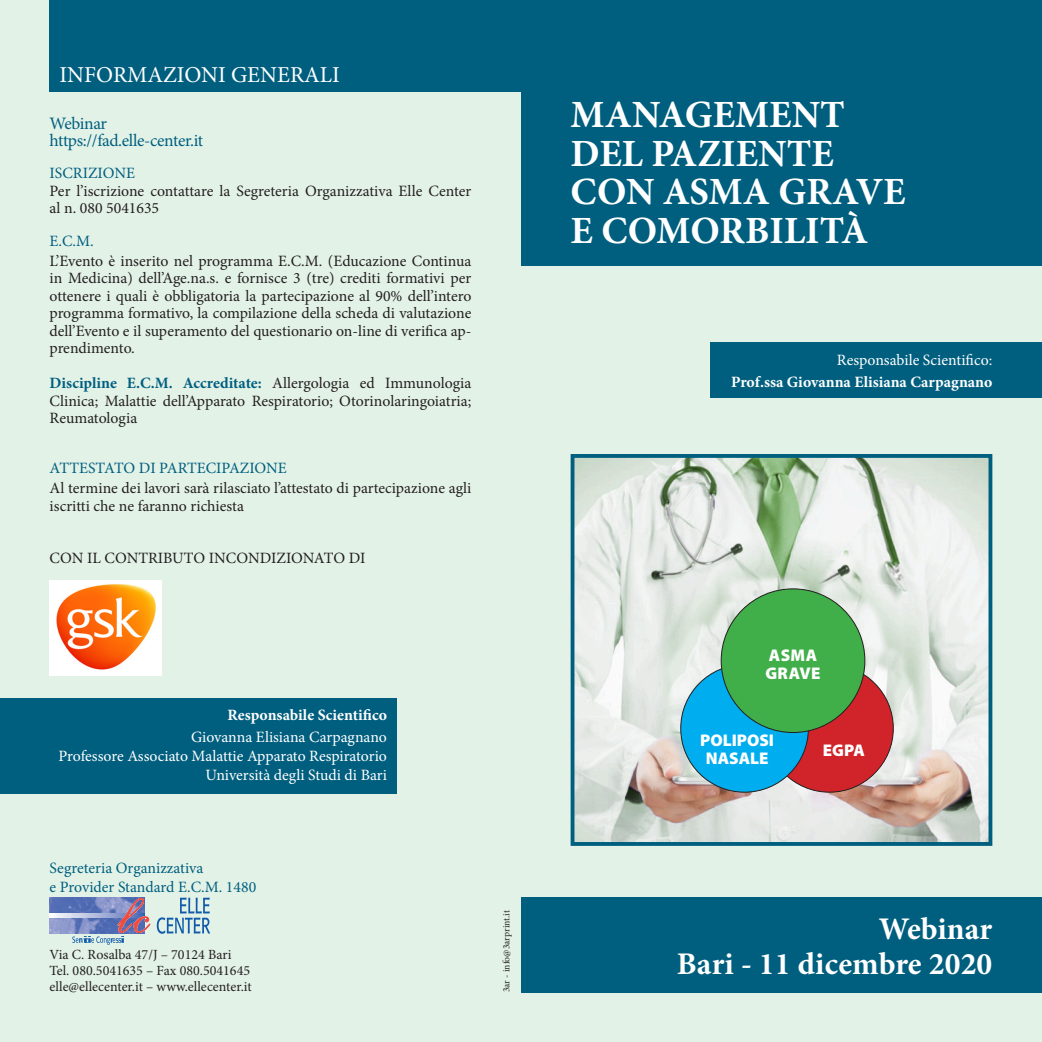
<style>
.page{position:relative;width:1042px;height:1042px;background:#e3f2e7}
.page>*{position:absolute;margin:0;border:0;box-sizing:border-box;transform-origin:0 0}
.t1{font:700 38.5px "Minion Pro";color:#fff}
.t2{font:700 31.5px "Minion Pro";letter-spacing:.005em;color:#fff}
.Normale{font:22.75px "Minion Pro";color:#fff}
.Normale-2{font:17.5px "Minion Pro";letter-spacing:-.025em;color:#005f7f}
.t3{font:900 16.97px/18px "Myriad Pro";color:#fff;text-align:center}
.t4{font:900 16.97px/18px "Myriad Pro";letter-spacing:.025em;color:#fff}
.Normale-3{font:15.75px/17.5px "Minion Pro";color:#231f20}
.Normale-4{font:15.75px "Minion Pro";color:#fff}
.Normale-5{font:700 15.75px "Minion Pro";color:#fff}
.Paragrafo_elenco{font:15.75px "Minion Pro";color:#005f7f}
.Normale-6{font:15.75px "Minion Pro";color:#005f7f}
.Paragrafo_elenco-2{font:14px "Minion Pro";color:#231f20}
.Normale-7{font:9.62px "Minion Pro";color:#231f20}
.s1{font-weight:700;color:#005f7f}
</style>
<div class="page">
<div style="left:0;top:698px;width:397px;height:95px;background:#005f7f"></div>
<div style="left:50px;top:0;width:471px;height:92px;background:#005f7f"></div>
<div style="left:521px;top:0;width:521px;height:265px;background:#005f7f"></div>
<div style="left:521px;top:897px;width:521px;height:95px;background:#005f7f"></div>
<div style="left:711px;top:342px;width:331px;height:56px;background:#005f7f"></div>
<img style="left:50px;top:580px;width:112px;height:96px">
<img style="left:575px;top:459px;width:412px;height:382px">
<div style="left:570px;top:454px;width:422px;height:392px;border:4px solid #005f7f"></div>
<div style="left:765px;top:664px;width:128px;height:128px;background:#d1232a;border-radius:50%"></div>
<div style="left:681px;top:664px;width:127px;height:128px;background:#00aeef;border-radius:50%"></div>
<div style="left:721px;top:589px;width:144px;height:143px;background:#40ae49;border-radius:50%"></div>
<svg style="left:157px;top:897px;width:53px;height:37px"></svg>
<img style="left:50px;top:897px;width:95px;height:1px">
<svg style="left:50px;top:898px;width:100px;height:47px"></svg>
<p class="Normale" style="left:60px;top:59px;width:282px">INFORMAZIONI GENERALI</p>
<p class="Normale-2" style="left:50px;top:111px;width:59px">Webinar</p>
<p class="Normale-2" style="left:50px;top:129px;width:155px">https://fad.elle-center.it</p>
<p class="Normale-6" style="left:50px;top:163px;width:87px">ISCRIZIONE</p>
<p class="Normale-3" style="left:50px;top:182px;width:423px">Per l’iscrizione contattare la Segreteria Organizzativa Elle Center al n. 080 5041635</p>
<p class="Normale-6" style="left:50px;top:230px;width:46px">E.C.M.</p>
<p class="Normale-3" style="left:50px;top:252px;width:423px;text-align:justify">L’Evento è inserito nel programma E.C.M. (Educazione Continua in Medicina) dell’Age.na.s. e fornisce 3 (tre) crediti formativi per ottenere i quali è obbligatoria la partecipazione al 90% dell’intero programma formativo, la compilazione della scheda di valutazione dell’Evento e il superamento del questionario on-line di verifica ap&shy;prendimento.</p>
<p class="Normale-3" style="left:50px;top:375px;width:423px;text-align:justify"><span class="s1">Discipline E.C.M. Accreditate:</span> Allergologia ed Immunologia Clinica; Malattie dell’Apparato Respiratorio; Otorinolaringoiatria; Reumatologia</p>
<p class="Normale-6" style="left:50px;top:458px;width:239px">ATTESTATO DI PARTECIPAZIONE</p>
<p class="Normale-3" style="left:50px;top:479px;width:423px">Al termine dei lavori sarà rilasciato l’attestato di partecipazione agli iscritti che ne faranno richiesta</p>
<p class="Normale-3" style="left:50px;top:549px;width:317px">CON IL CONTRIBUTO INCONDIZIONATO DI</p>
<p class="Normale-5" style="left:228px;top:703px;width:161px">Responsabile Scientifico</p>
<p class="Normale-4" style="left:191px;top:726px;width:197px">Giovanna Elisiana Carpagnano</p>
<p class="Normale-4" style="left:59px;top:745px;width:330px">Professore Associato Malattie Apparato Respiratorio</p>
<p class="Normale-4" style="left:205px;top:764px;width:183px">Università degli Studi di Bari</p>
<p class="Paragrafo_elenco" style="left:50px;top:857px;width:155px">Segreteria Organizzativa</p>
<p class="Paragrafo_elenco" style="left:50px;top:876px;width:208px">e Provider Standard E.C.M. 1480</p>
<p class="Paragrafo_elenco-2" style="left:50px;top:945px;width:183px">Via C. Rosalba 47/J – 70124 Bari</p>
<p class="Paragrafo_elenco-2" style="left:50px;top:961px;width:202px">Tel. 080.5041635 – Fax 080.5041645</p>
<p class="Paragrafo_elenco-2" style="left:50px;top:977px;width:204px">elle@ellecenter.it – www.ellecenter.it</p>
<p class="Normale-7" style="left:500px;top:992px;width:84px;rotate:-90deg">3ar - info@3arprint.it</p>
<p class="t1" style="left:570px;top:88px;width:276px">MANAGEMENT</p>
<p class="t1" style="left:570px;top:126px;width:265px">DEL PAZIENTE</p>
<p class="t1" style="left:570px;top:165px;width:336px">CON ASMA GRAVE</p>
<p class="t1" style="left:570px;top:203px;width:299px">E COMORBILITÀ</p>
<p class="Normale-4" style="left:837px;top:350px;width:157px">Responsabile Scientifico:</p>
<p class="Normale-5" style="left:731px;top:371px;width:263px">Prof.ssa Giovanna Elisiana Carpagnano</p>
<p class="t4" style="left:765px;top:645px;width:57px">ASMA<br>GRAVE</p>
<p class="t3" style="left:700px;top:731px;width:75px">POLIPOSI<br>NASALE</p>
<p class="t3" style="left:823px;top:740px;width:43px">EGPA</p>
<p class="t2" style="left:879px;top:906px;width:115px">Webinar</p>
<p class="t2" style="left:677px;top:941px;width:317px">Bari - 11 dicembre 2020</p>
</div>
